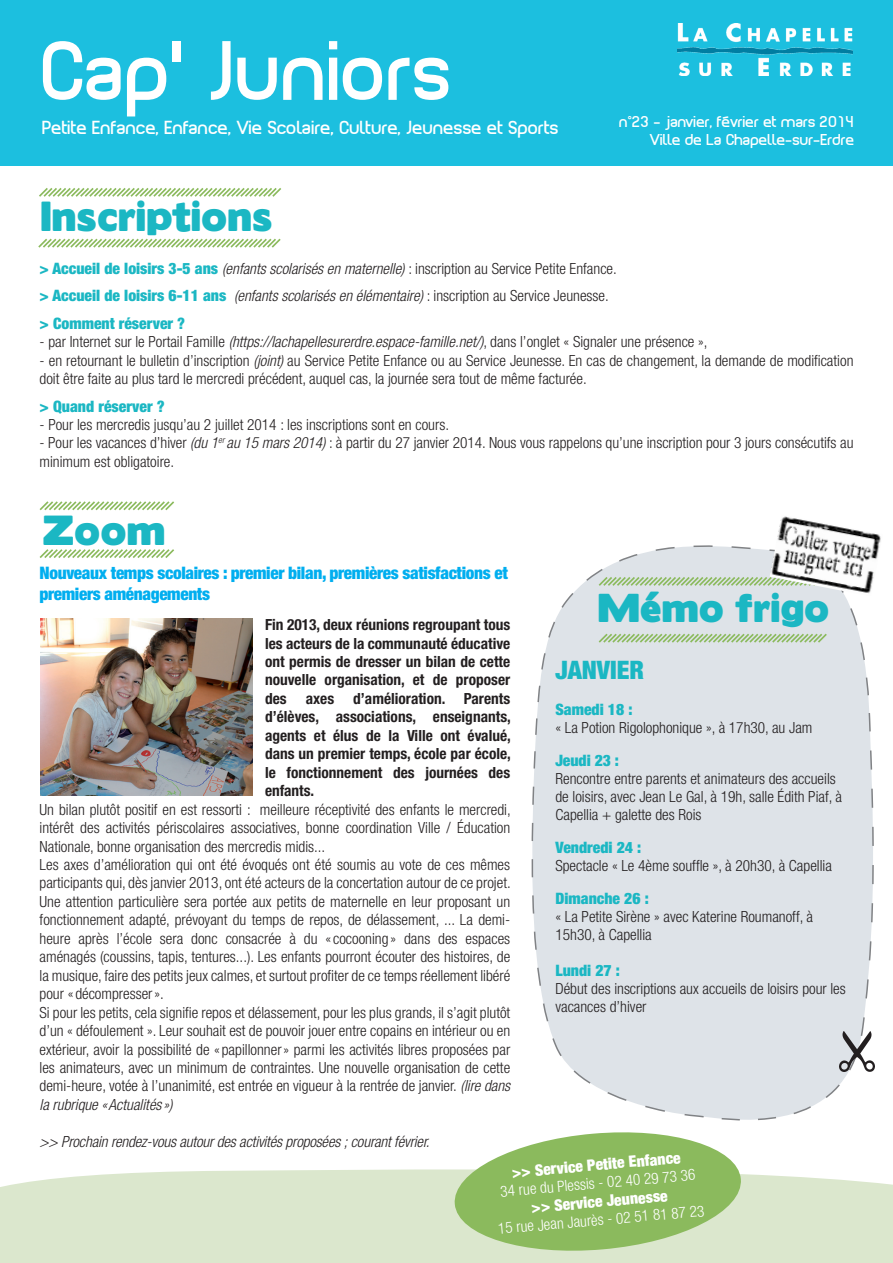
<style>
.page{position:relative;width:893px;height:1263px;background:#fff}
.page>*{position:absolute;margin:0;border:0;box-sizing:border-box;transform-origin:0 0}
.t1{font:79.5px "Planet Estyle";color:#fff}
.t2{font:37.5px "Boris Black Bloxx";letter-spacing:.02em;color:#1bb7c3}
.t3{font:36px "Boris Black Bloxx";letter-spacing:.02em;color:#1bb7c3}
.t4{font:900 condensed 25.5px "Helvetica Neue";color:#1bb7c3}
.t5{font:18px "Planet Estyle";color:#fff}
.t6{font:900 condensed 17.25px/20.7px "Helvetica Neue";letter-spacing:-.02em;color:#00aeef}
.t7{font:900 condensed 15.75px "Helvetica Neue";color:#1bb7c3}
.t8{font:900 condensed 15.75px "Helvetica Neue";color:#fff}
.t9{font:300 condensed 15.45px "Helvetica Neue";color:#fff}
.t10{font:300 condensed 15.3px/18.5px "Helvetica Neue";color:#231f20}
.t11{font:700 condensed 15.3px/18.5px "Helvetica Neue";color:#231f20;text-align:justify}
.t12{font:italic 300 condensed 15.3px "Helvetica Neue";letter-spacing:-.01em;color:#231f20}
.t13{font:15px "Planet Estyle";color:#fff}
.s1{font-weight:900;font-size:15.75px;color:#1bb7c3}
.s2{font-style:italic}
.s3{font-weight:900;font-style:normal;font-size:15.75px;color:#1bb7c3}
.s4{font-style:normal}
</style>
<div class="page">
<div style="left:0;top:1169px;width:893px;height:94px;background:#dbe7cd"></div>
<div style="left:0;top:0;width:893px;height:166px;background:#1cbfdf"></div>
<svg style="left:39px;top:188px;width:242px;height:9px"></svg>
<svg style="left:38px;top:238px;width:243px;height:10px"></svg>
<img style="left:677px;top:23px;width:176px;height:52px">
<img style="left:40px;top:619px;width:212px;height:176px">
<svg style="left:39px;top:501px;width:135px;height:10px"></svg>
<svg style="left:39px;top:549px;width:135px;height:9px"></svg>
<svg style="left:872px;top:767px;width:2px;height:156px"></svg>
<svg style="left:452px;top:1118px;width:407px;height:138px"></svg>
<svg style="left:531px;top:787px;width:2px;height:127px"></svg>
<svg style="left:533px;top:582px;width:339px;height:536px;background:#dfe4e9"></svg>
<img style="left:839px;top:1031px;width:36px;height:40px">
<svg style="left:585px;top:545px;width:285px;height:161px;background:#dce2e3"></svg>
<img style="left:770px;top:516px;width:111px;height:80px">
<p class="t1" style="left:43px;top:19px;width:413px">Cap’ Juniors</p>
<p class="t5" style="left:43px;top:116px;width:518px">Petite Enfance, Enfance, Vie Scolaire, Culture, Jeunesse et Sports</p>
<p class="t13" style="left:619px;top:111px;width:237px">n°23 - janvier, février et mars 2014</p>
<p class="t13" style="left:650px;top:129px;width:206px">Ville de La Chapelle-sur-Erdre</p>
<p class="t2" style="left:41px;top:188px;width:233px">Inscriptions</p>
<p class="t10" style="left:40px;top:259px;width:579px"><span class="s1">&gt; Accueil de loisirs 3-5 ans</span> <span class="s2">(enfants scolarisés en maternelle)</span> : inscription au Service Petite Enfance.</p>
<p class="t12" style="left:40px;top:287px;width:571px"><span class="s3">&gt; Accueil de loisirs 6-11 ans</span> (enfants scolarisés en élémentaire) <span class="s4">: inscription au Service Jeunesse.</span></p>
<p class="t7" style="left:40px;top:313px;width:147px">&gt; Comment réserver ?</p>
<p class="t10" style="left:40px;top:332px;width:669px">- par Internet sur le Portail Famille <span class="s2">(https://lachapellesurerdre.espace-famille.net/)</span>, dans l’onglet « Signaler une présence »,</p>
<p class="t10" style="left:40px;top:351px;width:815px">- en retournant le bulletin d’inscription <span class="s2">(joint)</span> au Service Petite Enfance ou au Service Jeunesse. En cas de changement, la demande de modification doit être faite au plus tard le mercredi précédent, auquel cas, la journée sera tout de même facturée.</p>
<p class="t7" style="left:40px;top:396px;width:127px">&gt; Quand réserver ?</p>
<p class="t10" style="left:40px;top:415px;width:411px">- Pour les mercredis jusqu’au 2 juillet 2014 : les inscriptions sont en cours.</p>
<p class="t10" style="left:40px;top:434px;width:815px">- Pour les vacances d’hiver <span class="s2">(du 1</span><sup>er</sup> <span class="s2">au 15 mars 2014)</span> : à partir du 27 janvier 2014. Nous vous rappelons qu’une inscription pour 3 jours consécutifs au minimum est obligatoire.</p>
<p class="t2" style="left:43px;top:502px;width:124px">Zoom</p>
<p class="t6" style="left:40px;top:562px;width:470px">Nouveaux temps scolaires : premier bilan, premières satisfactions et premiers aménagements</p>
<p class="t11" style="left:265px;top:615px;width:247px">Fin 2013, deux réunions regroupant tous les acteurs de la communauté éducative ont permis de dresser un bilan de cette nouvelle organisation, et de proposer des axes d’amélioration. Parents d’élèves, associations, enseignants, agents et élus de la Ville ont évalué, dans un premier temps, école par école, le fonctionnement des journées des enfants.</p>
<p class="t10" style="left:40px;top:800px;width:473px;text-align:justify">Un bilan plutôt positif en est ressorti : meilleure réceptivité des enfants le mercredi, intérêt des activités périscolaires associatives, bonne coordination Ville / Éducation Nationale, bonne organisation des mercredis midis...</p>
<p class="t10" style="left:40px;top:855px;width:473px">Les axes d’amélioration qui ont été évoqués ont été soumis au vote de ces mêmes participants qui, dès janvier 2013, ont été acteurs de la concertation autour de ce projet.</p>
<p class="t10" style="left:40px;top:892px;width:472px;text-align:justify">Une attention particulière sera portée aux petits de maternelle en leur proposant un fonctionnement adapté, prévoyant du temps de repos, de délassement, ... La demi&shy;heure après l’école sera donc consacrée à du « cocooning » dans des espaces aménagés (coussins, tapis, tentures...). Les enfants pourront écouter des histoires, de la musique, faire des petits jeux calmes, et surtout profiter de ce temps réellement libéré pour « décompresser».</p>
<p class="t10" style="left:40px;top:1003px;width:472px;text-align:justify">Si pour les petits, cela signifie repos et délassement, pour les plus grands, il s’agit plutôt d’un « défoulement ». Leur souhait est de pouvoir jouer entre copains en intérieur ou en extérieur, avoir la possibilité de « papillonner» parmi les activités libres proposées par les animateurs, avec un minimum de contraintes. Une nouvelle organisation de cette demi-heure, votée à l’unanimité, est entrée en vigueur à la rentrée de janvier. <span class="s2">(lire dans la rubrique «Actualités»)</span></p>
<p class="t12" style="left:40px;top:1132px;width:392px">&gt;&gt; Prochain rendez-vous autour des activités proposées ; courant février.</p>
<p class="t3" style="left:598px;top:581px;width:232px">Mémo frigo</p>
<p class="t4" style="left:555px;top:654px;width:90px">JANVIER</p>
<p class="t7" style="left:555px;top:700px;width:79px">Samedi 18 :</p>
<p class="t10" style="left:555px;top:718px;width:259px">« La Potion Rigolophonique », à 17h30, au Jam</p>
<p class="t7" style="left:555px;top:751px;width:65px">Jeudi 23 :</p>
<p class="t10" style="left:555px;top:769px;width:288px;line-height:18px">Rencontre entre parents et animateurs des accueils de loisirs, avec Jean Le Gal, à 19h, salle Édith Piaf, à<br>Capellia + galette des Rois</p>
<p class="t7" style="left:555px;top:838px;width:87px">Vendredi 24 :</p>
<p class="t10" style="left:555px;top:856px;width:278px">Spectacle « Le 4ème souffle », à 20h30, à Capellia</p>
<p class="t7" style="left:555px;top:889px;width:95px">Dimanche 26 :</p>
<p class="t10" style="left:555px;top:907px;width:259px;line-height:18px">« La Petite Sirène » avec Katerine Roumanoff, à<br>15h30, à Capellia</p>
<p class="t7" style="left:555px;top:961px;width:66px">Lundi 27 :</p>
<p class="t10" style="left:555px;top:979px;width:292px;line-height:18px">Début des inscriptions aux accueils de loisirs pour les vacances d’hiver</p>
<p class="t8" style="left:511px;top:1162px;width:171px;rotate:-5deg">&gt;&gt; Service Petite Enfance</p>
<p class="t9" style="left:500px;top:1182px;width:197px;rotate:-5deg">34 rue du Plessis - 02 40 29 73 36</p>
<p class="t8" style="left:531px;top:1198px;width:138px;rotate:-5deg">&gt;&gt; Service Jeunesse</p>
<p class="t9" style="left:497px;top:1220px;width:209px;rotate:-5deg">15 rue Jean Jaurès - 02 51 81 87 23</p>
</div>
